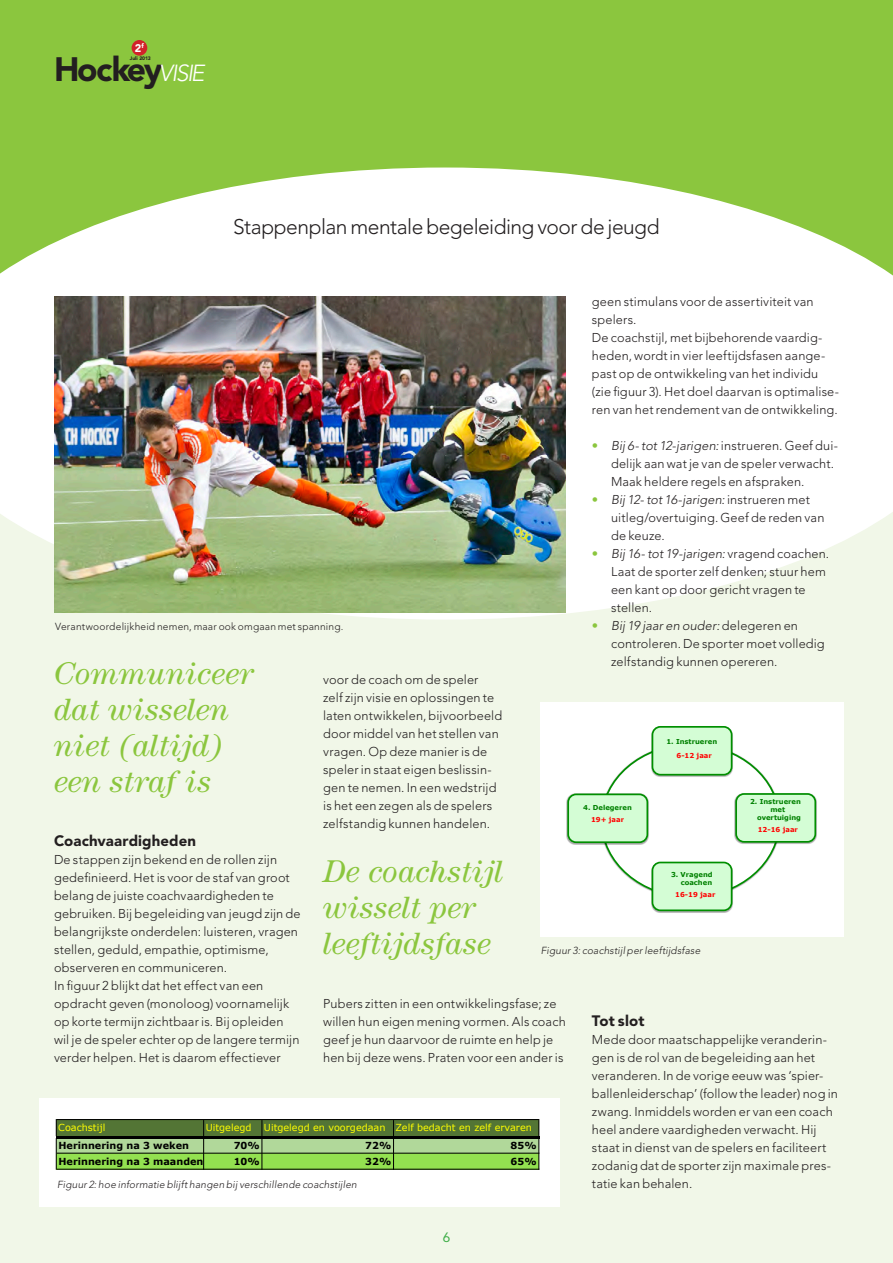
<style>
.page{position:relative;width:893px;height:1263px;background:#f1f7e8}
.page>*{position:absolute;margin:0;border:0;box-sizing:border-box;transform-origin:0 0}
.t1{font:900 33.6px "Avenir LT Std";letter-spacing:-.065em;color:#231f20}
._01_STREAMER{font:italic 31.5px/36px "Century Std";color:#8bc63e}
.t2{font:italic 300 23.1px "Avenir LT Std";letter-spacing:-.07em;color:#fff}
.COVER_KOPREGEL{font:300 21px "Avenir LT Std";letter-spacing:-.025em;color:#231f20}
._05_TUSSENKOP{font:900 15px "Avenir LT Std";letter-spacing:.01em;color:#231f20}
._06_BROOD{font:13.5px "Avenir LT Std";color:#40ae49}
._13_KADERTEKST{font:300 12.75px/18px "Avenir LT Std";letter-spacing:.01em;color:#231f20}
.t3{font:900 11.1px "Avenir LT Std";color:#fff}
._08_BIJSCHRIFT{font:italic 300 10.2px "Avenir LT Std";letter-spacing:.015em;color:#231f20}
._08_BIJSCHRIFT-2{font:300 10.2px "Avenir LT Std";letter-spacing:.02em;color:#231f20}
.t4{font:9.6px "Verdana";color:#ff0}
.t5{font:700 9.6px "Verdana";color:#000}
.t6{font:700 6.75px/14.4px "Verdana";color:#008000}
.t7{font:700 6.75px "Verdana";color:#f00}
.t8{font:900 5.1px "Avenir LT Std";letter-spacing:-.015em;color:#231f20}
.s1{color:#8bc63e}
.s2{font-style:italic}
.s3{color:#f00}
</style>
<div class="page">
<div style="left:0;top:0;width:893px;height:319px;background:#8bc63e"></div>
<svg style="left:0;top:167px;width:893px;height:453px;fill:#fff"></svg>
<div style="left:132px;top:40px;width:15px;height:16px;background:#d1232a;border-radius:50%"></div>
<img style="left:54px;top:296px;width:512px;height:316px">
<div style="left:39px;top:1098px;width:520px;height:108px;background:#fff"></div>
<div style="left:56px;top:1119px;width:483px;height:18px;background:#537535"></div>
<div style="left:56px;top:1137px;width:483px;height:16px;background:#b1d89a"></div>
<div style="left:56px;top:1153px;width:483px;height:16px;background:#93e150"></div>
<svg style="left:56px;top:1119px;width:1px;height:17px"></svg>
<svg style="left:203px;top:1120px;width:1px;height:16px"></svg>
<svg style="left:261px;top:1120px;width:1px;height:16px"></svg>
<svg style="left:393px;top:1120px;width:1px;height:16px"></svg>
<svg style="left:538px;top:1120px;width:1px;height:16px"></svg>
<hr style="left:56px;top:1138px;width:1px;height:32px;background:#000">
<hr style="left:203px;top:1138px;width:1px;height:32px;background:#000">
<hr style="left:261px;top:1138px;width:1px;height:32px;background:#000">
<hr style="left:393px;top:1138px;width:1px;height:32px;background:#000">
<hr style="left:538px;top:1138px;width:1px;height:32px;background:#000">
<hr style="left:57px;top:1119px;width:482px;height:1px;background:#000">
<hr style="left:56px;top:1136px;width:483px;height:2px;background:#000">
<hr style="left:57px;top:1153px;width:482px;height:1px;background:#000">
<hr style="left:57px;top:1169px;width:482px;height:1px;background:#000">
<div style="left:540px;top:702px;width:304px;height:234px;background:#fff"></div>
<img style="left:604px;top:751px;width:173px;height:140px">
<img style="left:650px;top:726px;width:84px;height:52px">
<div style="left:652px;top:727px;width:80px;height:48px;background:#d4fdd5;border-radius:8px"></div>
<div style="left:652px;top:726px;width:80px;height:49px;border:2px solid #008f00;border-radius:8px"></div>
<img style="left:734px;top:792px;width:83px;height:53px">
<div style="left:736px;top:794px;width:79px;height:48px;background:#d4fdd5;border-radius:8px"></div>
<div style="left:735px;top:793px;width:81px;height:50px;border:2px solid #008f00;border-radius:8px"></div>
<img style="left:650px;top:861px;width:84px;height:52px">
<div style="left:652px;top:862px;width:80px;height:48px;background:#d4fdd5;border-radius:8px"></div>
<div style="left:652px;top:862px;width:80px;height:49px;border:2px solid #008f00;border-radius:8px"></div>
<img style="left:566px;top:793px;width:84px;height:52px">
<div style="left:568px;top:794px;width:79px;height:48px;background:#d4fdd5;border-radius:8px"></div>
<div style="left:567px;top:793px;width:81px;height:50px;border:2px solid #008f00;border-radius:8px"></div>
<p class="t3" style="left:135px;top:41px;width:11px">2<sup>f</sup></p>
<p class="t1" style="left:54px;top:49px;width:110px">Hockey</p>
<p class="t2" style="left:159px;top:59px;width:47px">VISIE</p>
<p class="t8" style="left:130px;top:55px;width:22px">Juli 2013</p>
<p class="COVER_KOPREGEL" style="left:233px;top:214px;width:428px">Stappenplan mentale begeleiding voor de jeugd</p>
<p class="_13_KADERTEKST" style="left:592px;top:293px;width:223px">geen stimulans voor de assertiviteit van spelers.</p>
<p class="_13_KADERTEKST" style="left:592px;top:329px;width:249px">De coachstijl, met bijbehorende vaardig&shy;heden, wordt in vier leeftijdsfasen aange&shy;past op de ontwikkeling van het individu (zie figuur 3). Het doel daarvan is optimalise&shy;ren van het rendement van de ontwikkeling.</p>
<p class="_13_KADERTEKST" style="left:611px;top:437px;width:228px;text-indent:-19px"><span class="s1">•</span> <span class="s2">Bij 6- tot 12-jarigen:</span> instrueren. Geef dui&shy;delijk aan wat je van de speler verwacht.<br>Maak heldere regels en afspraken.</p>
<p class="_13_KADERTEKST" style="left:611px;top:491px;width:215px;text-indent:-19px"><span class="s1">•</span> <span class="s2">Bij 12- tot 16-jarigen:</span> instrueren met uitleg/overtuiging. Geef de reden van de keuze.</p>
<p class="_13_KADERTEKST" style="left:611px;top:545px;width:220px;text-indent:-19px"><span class="s1">•</span> <span class="s2">Bij 16- tot 19-jarigen:</span> vragend coachen.<br>Laat de sporter zelf denken; stuur hem een kant op door gericht vragen te stellen.</p>
<p class="_13_KADERTEKST" style="left:611px;top:617px;width:215px;text-indent:-19px"><span class="s1">•</span> <span class="s2">Bij 19 jaar en ouder:</span> delegeren en controleren. De sporter moet volledig zelfstandig kunnen opereren.</p>
<p class="_08_BIJSCHRIFT-2" style="left:55px;top:620px;width:290px">Verantwoordelijkheid nemen, maar ook omgaan met spanning.</p>
<p class="_01_STREAMER" style="left:54px;top:655px;width:201px">Communiceer dat wisselen niet (altijd) een straf is</p>
<p class="_05_TUSSENKOP" style="left:54px;top:832px;width:144px">Coachvaardigheden</p>
<p class="_13_KADERTEKST" style="left:54px;top:851px;width:248px">De stappen zijn bekend en de rollen zijn gedefinieerd. Het is voor de staf van groot belang de juiste coachvaardigheden te gebruiken. Bij begeleiding van jeugd zijn de belangrijkste onderdelen: luisteren, vragen stellen, geduld, empathie, optimisme, observeren en communiceren.</p>
<p class="_13_KADERTEKST" style="left:54px;top:977px;width:247px">In figuur 2 blijkt dat het effect van een opdracht geven (monoloog) voornamelijk op korte termijn zichtbaar is. Bij opleiden wil je de speler echter op de langere termijn verder helpen. Het is daarom effectiever</p>
<p class="_13_KADERTEKST" style="left:323px;top:671px;width:180px">voor de coach om de speler<br>zelf zijn visie en oplossingen te laten ontwikkelen, bijvoorbeeld door middel van het stellen van vragen. Op deze manier is de speler in staat eigen beslissin&shy;gen te nemen. In een wedstrijd is het een zegen als de spelers zelfstandig kunnen handelen.</p>
<p class="_01_STREAMER" style="left:323px;top:853px;width:182px">De coachstijl wisselt per leeftijdsfase</p>
<p class="_13_KADERTEKST" style="left:323px;top:995px;width:244px">Pubers zitten in een ontwikkelingsfase; ze willen hun eigen mening vormen. Als coach geef je hun daarvoor de ruimte en help je hen bij deze wens. Praten voor een ander is</p>
<p class="t6" style="left:676px;top:734px;width:42px;text-indent:-10px">1. Instrueren<br><span class="s3">6-12 jaar</span></p>
<p class="t6" style="left:750px;top:794px;width:52px">2. Instrueren</p>
<p class="t6" style="left:770px;top:802px;width:16px">met</p>
<p class="t6" style="left:757px;top:810px;width:45px">overtuiging</p>
<p class="t7" style="left:758px;top:825px;width:42px">12-16 jaar</p>
<p class="t6" style="left:583px;top:802px;width:50px;line-height:12.1px;text-align:center">4. Delegeren<br><span class="s3">19+ jaar</span></p>
<p class="t6" style="left:671px;top:871px;width:43px;line-height:7.9px;text-align:right">3. Vragend coachen</p>
<p class="t7" style="left:675px;top:890px;width:42px">16-19 jaar</p>
<p class="_08_BIJSCHRIFT" style="left:541px;top:944px;width:161px">Figuur 3: coachstijl per leeftijdsfase</p>
<p class="_05_TUSSENKOP" style="left:592px;top:1012px;width:54px">Tot slot</p>
<p class="_13_KADERTEKST" style="left:592px;top:1031px;width:248px">Mede door maatschappelijke veranderin&shy;gen is de rol van de begeleiding aan het veranderen. In de vorige eeuw was ‘spier&shy;ballenleiderschap’ (follow the leader) nog in zwang. Inmiddels worden er van een coach heel andere vaardigheden verwacht. Hij staat in dienst van de spelers en faciliteert zodanig dat de sporter zijn maximale pres&shy;tatie kan behalen.</p>
<p class="t4" style="left:58px;top:1121px;width:49px">Coachstijl</p>
<p class="t4" style="left:206px;top:1121px;width:47px">Uitgelegd</p>
<p class="t4" style="left:264px;top:1121px;width:269px">Uitgelegd en voorgedaan Zelf bedacht en zelf ervaren</p>
<p class="t5" style="left:59px;top:1139px;width:132px">Herinnering na 3 weken</p>
<p class="t5" style="left:234px;top:1139px;width:28px">70%</p>
<p class="t5" style="left:365px;top:1139px;width:28px">72%</p>
<p class="t5" style="left:511px;top:1139px;width:28px">85%</p>
<p class="t5" style="left:59px;top:1155px;width:146px">Herinnering na 3 maanden</p>
<p class="t5" style="left:234px;top:1155px;width:28px">10%</p>
<p class="t5" style="left:365px;top:1155px;width:28px">32%</p>
<p class="t5" style="left:511px;top:1155px;width:28px">65%</p>
<p class="_08_BIJSCHRIFT" style="left:57px;top:1178px;width:301px">Figuur 2: hoe informatie blijft hangen bij verschillende coachstijlen</p>
<p class="_06_BROOD" style="left:443px;top:1229px;width:9px">6</p>
</div>
